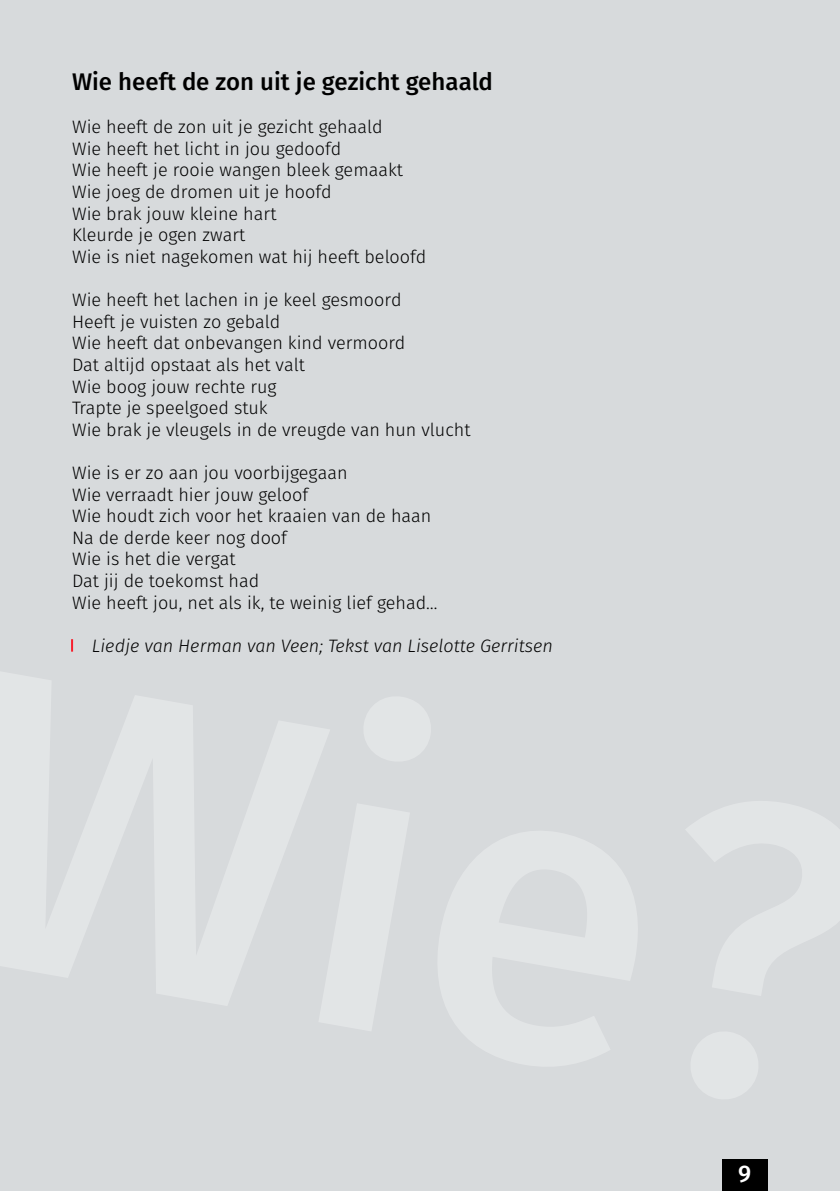
<style>
.page{position:relative;width:840px;height:1191px;background:#fff}
.page>*{position:absolute;margin:0;border:0;box-sizing:border-box;transform-origin:0 0}
.t1{font:500 24px "Fira Sans";color:#000}
.t2{font:500 24px "Fira Sans";color:#fff}
.t3{font:300 18px/21.6px "Fira Sans";color:#000}
.t4{font:italic 300 18px "Fira Sans";color:#000}
</style>
<div class="page">
<div style="left:0;top:0;width:839px;height:1191px;background:#d7dadc"></div>
<svg style="left:71px;top:639px;width:2px;height:12px"></svg>
<div style="left:722px;top:1159px;width:45px;height:32px;background:#000"></div>
<h1 class="t1" style="left:72px;top:65px;width:422px">Wie heeft de zon uit je gezicht gehaald</h1>
<p class="t3" style="left:72px;top:116px;width:355px">Wie heeft de zon uit je gezicht gehaald<br>Wie heeft het licht in jou gedoofd<br>Wie heeft je rooie wangen bleek gemaakt<br>Wie joeg de dromen uit je hoofd<br>Wie brak jouw kleine hart<br>Kleurde je ogen zwart<br>Wie is niet nagekomen wat hij heeft beloofd</p>
<p class="t3" style="left:72px;top:289px;width:400px">Wie heeft het lachen in je keel gesmoord<br>Heeft je vuisten zo gebald<br>Wie heeft dat onbevangen kind vermoord<br>Dat altijd opstaat als het valt<br>Wie boog jouw rechte rug<br>Trapte je speelgoed stuk<br>Wie brak je vleugels in de vreugde van hun vlucht</p>
<p class="t3" style="left:72px;top:462px;width:367px">Wie is er zo aan jou voorbijgegaan<br>Wie verraadt hier jouw geloof<br>Wie houdt zich voor het kraaien van de haan<br>Na de derde keer nog doof<br>Wie is het die vergat<br>Dat jij de toekomst had<br>Wie heeft jou, net als ik, te weinig lief gehad…</p>
<p class="t4" style="left:92px;top:633px;width:462px">Liedje van Herman van Veen; Tekst van Liselotte Gerritsen</p>
<h1 class="t2" style="left:737px;top:1156px;width:15px">9</h1>
</div>
